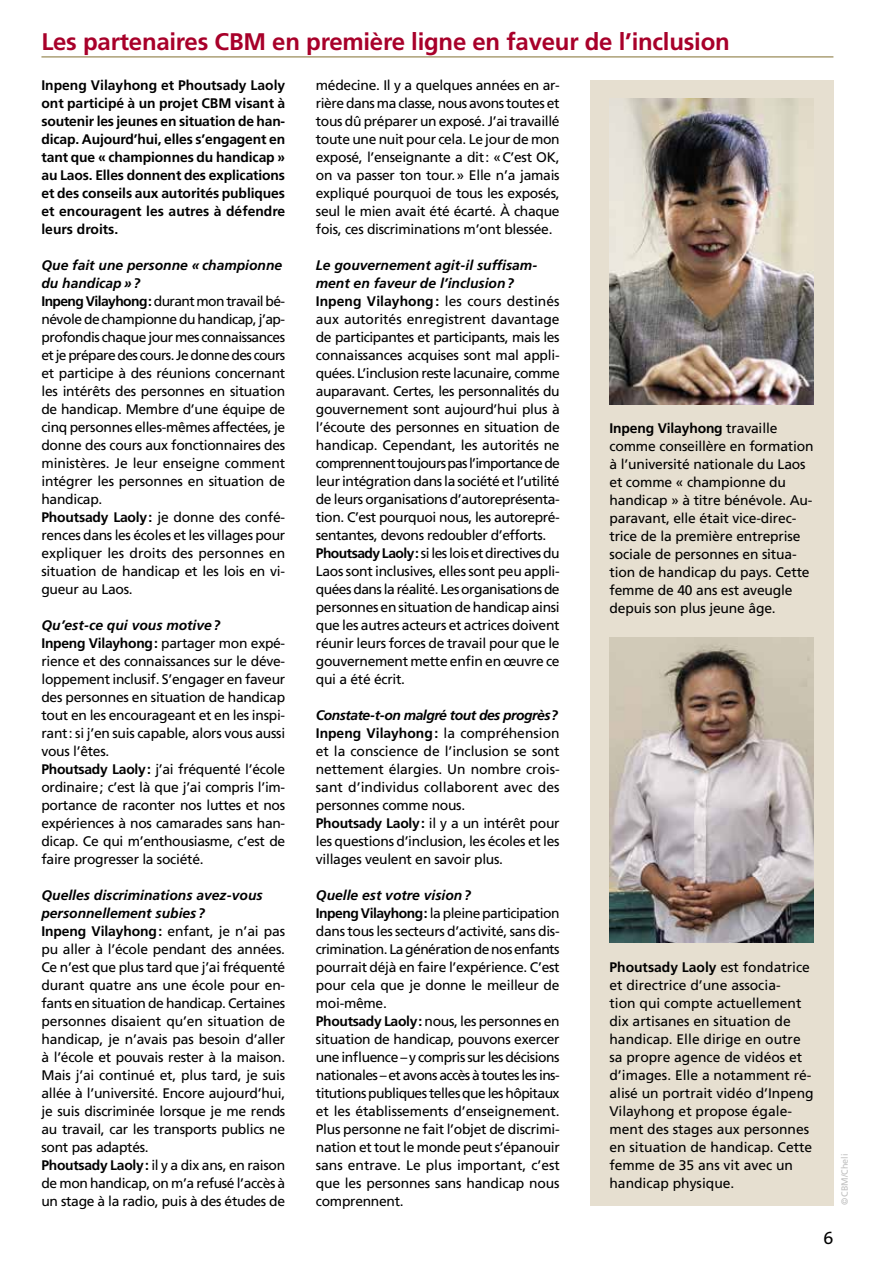
<style>
.page{position:relative;width:893px;height:1263px;background:#fff}
.page>*{position:absolute;margin:0;border:0;box-sizing:border-box;transform-origin:0 0}
.t1{font:700 24px "Frutiger LT Com";letter-spacing:-.01em;color:#a8002a}
.t2{font:18px "The Sans Caps";color:#000}
.t3{font:13.8px/18px "Frutiger LT Com";letter-spacing:-.015em;color:#000;text-align:justify}
.t4{font:700 13.8px/18px "Frutiger LT Com";color:#000;text-align:justify}
.t5{font:italic 700 13.8px/18px "Frutiger LT Com";color:#000}
.t6{font:italic 700 13.8px "Frutiger LT Com";letter-spacing:-.035em;color:#000}
.t7{font:9px "Frutiger LT Com";color:#c0c0c0}
.s1{font-weight:700}
</style>
<div class="page">
<hr style="left:41px;top:56px;width:792px;height:2px;background:#aca076">
<div style="left:590px;top:81px;width:243px;height:1125px;background:#e6dfd0"></div>
<img style="left:609px;top:99px;width:205px;height:305px">
<img style="left:609px;top:637px;width:205px;height:305px">
<h1 class="t1" style="left:41px;top:27px;width:690px">Les partenaires CBM en première ligne en faveur de l’inclusion</h1>
<p class="t4" style="left:41px;top:76px;width:245px">Inpeng Vilayhong et Phoutsady Laoly ont participé à un projet CBM visant à soutenir les jeunes en situation de han&shy;dicap. Aujourd’hui, elles s’engagent en tant que « championnes du handicap » au Laos. Elles donnent des explications et des conseils aux autorités publiques et encouragent les autres à défendre leurs droits.</p>
<p class="t5" style="left:41px;top:256px;width:242px">Que fait une personne «championne du handicap»?</p>
<p class="t3" style="left:41px;top:292px;width:245px"><span class="s1">Inpeng Vilayhong:</span> durant mon travail bé&shy;névole de championne du handicap, j’ap&shy;profondis chaque jour mes connaissances et je prépare des cours. Je donne des cours et participe à des réunions concernant les intérêts des personnes en situation de handicap. Membre d’une équipe de cinq personnes elles-mêmes affectées, je donne des cours aux fonctionnaires des ministères. Je leur enseigne comment intégrer les personnes en situation de handicap.</p>
<p class="t3" style="left:41px;top:508px;width:245px"><span class="s1">Phoutsady Laoly:</span> je donne des confé&shy;rences dans les écoles et les villages pour expliquer les droits des personnes en situation de handicap et les lois en vi&shy;gueur au Laos.</p>
<p class="t5" style="left:41px;top:616px;width:181px">Qu’est-ce qui vous motive?</p>
<p class="t3" style="left:41px;top:634px;width:245px"><span class="s1">Inpeng Vilayhong:</span> partager mon expé&shy;rience et des connaissances sur le déve&shy;loppement inclusif. S’engager en faveur des personnes en situation de handicap tout en les encourageant et en les inspi&shy;rant: si j’en suis capable, alors vous aussi vous l’êtes.</p>
<p class="t3" style="left:41px;top:760px;width:245px"><span class="s1">Phoutsady Laoly:</span> j’ai fréquenté l’école ordinaire; c’est là que j’ai compris l’im&shy;portance de raconter nos luttes et nos expériences à nos camarades sans han&shy;dicap. Ce qui m’enthousiasme, c’est de faire progresser la société.</p>
<p class="t5" style="left:41px;top:886px;width:223px">Quelles discriminations avez-vous personnellement subies?</p>
<p class="t3" style="left:41px;top:922px;width:245px"><span class="s1">Inpeng Vilayhong:</span> enfant, je n’ai pas pu aller à l’école pendant des années.<br>Ce n’est que plus tard que j’ai fréquenté durant quatre ans une école pour en&shy;fants en situation de handicap. Certaines personnes disaient qu’en situation de handicap, je n’avais pas besoin d’aller à l’école et pouvais rester à la maison.<br>Mais j’ai continué et, plus tard, je suis allée à l’université. Encore aujourd’hui, je suis discriminée lorsque je me rends au travail, car les transports publics ne sont pas adaptés.</p>
<p class="t3" style="left:41px;top:1156px;width:245px"><span class="s1">Phoutsady Laoly:</span> il y a dix ans, en raison de mon handicap, on m’a refusé l’accès à un stage à la radio, puis à des études de</p>
<p class="t3" style="left:316px;top:76px;width:245px">médecine. Il y a quelques années en ar&shy;rière dans ma classe, nous avons toutes et tous dû préparer un exposé. J’ai travaillé toute une nuit pour cela. Le jour de mon exposé, l’enseignante a dit: «C’est OK, on va passer ton tour.» Elle n’a jamais expliqué pourquoi de tous les exposés, seul le mien avait été écarté. À chaque fois, ces discriminations m’ont blessée.</p>
<p class="t5" style="left:316px;top:256px;width:222px">Le gouvernement agit-il suffisam&shy;ment en faveur de l’inclusion?</p>
<p class="t3" style="left:316px;top:292px;width:245px"><span class="s1">Inpeng Vilayhong:</span> les cours destinés aux autorités enregistrent davantage de participantes et participants, mais les connaissances acquises sont mal appli&shy;quées. L’inclusion reste lacunaire, comme auparavant. Certes, les personnalités du gouvernement sont aujourd’hui plus à l’écoute des personnes en situation de handicap. Cependant, les autorités ne comprennent toujours pas l’importance de leur intégration dans la société et l’utilité de leurs organisations d’autoreprésenta&shy;tion. C’est pourquoi nous, les autorepré&shy;sentantes, devons redoubler d’efforts.</p>
<p class="t3" style="left:316px;top:544px;width:245px"><span class="s1">Phoutsady Laoly:</span> si les lois et directives du Laos sont inclusives, elles sont peu appli&shy;quées dans la réalité. Les organisations de personnes en situation de handicap ainsi que les autres acteurs et actrices doivent réunir leurs forces de travail pour que le gouvernement mette enfin en œuvre ce qui a été écrit.</p>
<p class="t6" style="left:316px;top:707px;width:244px">Constate-t-on malgré tout des progrès?</p>
<p class="t3" style="left:316px;top:724px;width:245px"><span class="s1">Inpeng Vilayhong:</span> la compréhension et la conscience de l’inclusion se sont nettement élargies. Un nombre crois&shy;sant d’individus collaborent avec des personnes comme nous.</p>
<p class="t3" style="left:316px;top:814px;width:245px"><span class="s1">Phoutsady Laoly:</span> il y a un intérêt pour les questions d’inclusion, les écoles et les villages veulent en savoir plus.</p>
<p class="t5" style="left:316px;top:886px;width:157px">Quelle est votre vision?</p>
<p class="t3" style="left:316px;top:904px;width:245px"><span class="s1">Inpeng Vilayhong:</span> la pleine participation dans tous les secteurs d’activité, sans dis&shy;crimination. La génération de nos enfants pourrait déjà en faire l’expérience. C’est pour cela que je donne le meilleur de moi-même.</p>
<p class="t3" style="left:316px;top:1012px;width:245px"><span class="s1">Phoutsady Laoly:</span> nous, les personnes en situation de handicap, pouvons exercer une influence – y compris sur les décisions nationales – et avons accès à toutes les ins&shy;titutions publiques telles que les hôpitaux et les établissements d’enseignement.<br>Plus personne ne fait l’objet de discrimi&shy;nation et tout le monde peut s’épanouir sans entrave. Le plus important, c’est que les personnes sans handicap nous comprennent.</p>
<p class="t3" style="left:609px;top:419px;width:206px;text-align:left"><span class="s1">Inpeng Vilayhong</span> travaille comme conseillère en formation à l’université nationale du Laos et comme « championne du handicap » à titre bénévole. Au&shy;paravant, elle était vice-direc&shy;trice de la première entreprise sociale de personnes en situa&shy;tion de handicap du pays. Cette femme de 40 ans est aveugle depuis son plus jeune âge.</p>
<p class="t3" style="left:609px;top:958px;width:206px;text-align:left"><span class="s1">Phoutsady Laoly</span> est fondatrice et directrice d’une associa-<br>tion qui compte actuellement dix artisanes en situation de handicap. Elle dirige en outre sa propre agence de vidéos et d’images. Elle a notamment ré&shy;alisé un portrait vidéo d’Inpeng<br>Vilayhong et propose égale&shy;ment des stages aux personnes en situation de handicap. Cette femme de 35 ans vit avec un handicap physique.</p>
<p class="t7" style="left:839px;top:1205px;width:53px;rotate:-90deg">©CBM/Cheli</p>
<h2 class="t2" style="left:823px;top:1223px;width:12px">6</h2>
</div>
